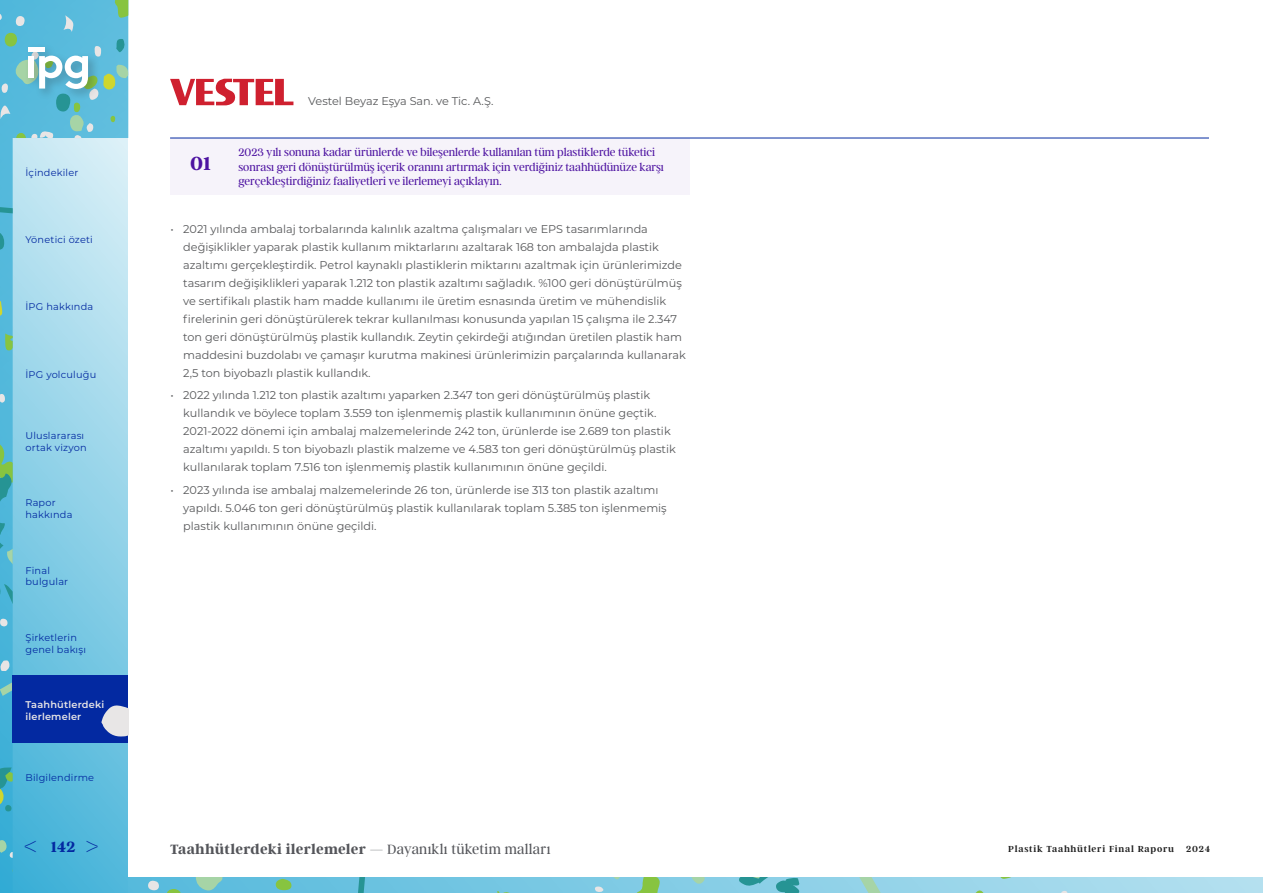
<style>
.page{position:relative;width:1263px;height:893px;background:#fff}
.page>*{position:absolute;margin:0;border:0;box-sizing:border-box;transform-origin:0 0}
.t1{font:700 21px "Argent CF";color:#4d12a1}
.t2{font:700 16.5px "Argent CF";color:#0329a1}
.t3{font:700 15px "Argent CF";letter-spacing:.01em;color:#54555a}
.t4{font:300 12px/14.4px "Argent CF";color:#4d12a1}
._35_maddeler{font:11.25px/18px "Montserrat";color:#57585a}
.t5{font:9.75px/11.7px "Montserrat";letter-spacing:.02em;color:#0329a1}
.t6{font:600 9.75px "Argent CF";letter-spacing:.08em;color:#1c1c1c}
.t7{font:600 9.75px/11.7px "Montserrat";letter-spacing:.02em;color:#e8e6e6}
.s1{font-weight:100;font-size:30px}
.s2{font-weight:300}
</style>
<div class="page">
<div style="left:230px;top:138px;width:459px;height:56px;background:#f6f3fa"></div>
<div style="left:170px;top:138px;width:62px;height:56px;background:#f6f3fa"></div>
<svg style="left:170px;top:79px;width:123px;height:26px"></svg>
<svg style="left:0;top:0;width:128px;height:194px;background:#81cbe4"></svg>
<svg style="left:114px;top:0;width:14px;height:19px"></svg>
<svg style="left:63px;top:15px;width:12px;height:17px"></svg>
<svg style="left:0;top:13px;width:2px;height:8px"></svg>
<div style="left:5px;top:33px;width:12px;height:14px;background:#87c440;border-radius:50%"></div>
<svg style="left:16px;top:16px;width:9px;height:10px"></svg>
<svg style="left:29px;top:180px;width:9px;height:8px"></svg>
<hr style="left:170px;top:138px;width:1039px;height:1px;background:#0329a1">
<svg style="left:0;top:38px;width:128px;height:132px;background:#84cada"></svg>
<svg style="left:134px;top:877px;width:1129px;height:16px;background:#8bcfe6"></svg>
<svg style="left:357px;top:877px;width:8px;height:16px"></svg>
<svg style="left:196px;top:877px;width:27px;height:15px"></svg>
<svg style="left:166px;top:889px;width:15px;height:4px"></svg>
<svg style="left:276px;top:879px;width:16px;height:11px"></svg>
<svg style="left:148px;top:880px;width:11px;height:11px"></svg>
<svg style="left:398px;top:877px;width:562px;height:16px;background:#80c9da"></svg>
<svg style="left:1000px;top:877px;width:16px;height:2px"></svg>
<svg style="left:974px;top:889px;width:11px;height:4px"></svg>
<svg style="left:1061px;top:891px;width:6px;height:2px"></svg>
<svg style="left:0;top:194px;width:134px;height:699px;background:#7fc1df"></svg>
<p class="t5" style="left:26px;top:166px;width:54px">İçindekiler</p>
<p class="t5" style="left:26px;top:234px;width:69px">Yönetici özeti</p>
<p class="t5" style="left:26px;top:301px;width:69px">İPG hakkında</p>
<p class="t5" style="left:26px;top:368px;width:72px">İPG yolculuğu</p>
<p class="t5" style="left:26px;top:429px;width:63px">Uluslararası ortak vizyon</p>
<p class="t5" style="left:26px;top:497px;width:48px">Rapor hakkında</p>
<p class="t5" style="left:26px;top:564px;width:44px">Final bulgular</p>
<p class="t5" style="left:26px;top:631px;width:62px">Şirketlerin genel bakışı</p>
<p class="t7" style="left:25px;top:698px;width:80px">Taahhütlerdeki ilerlemeler</p>
<p class="t5" style="left:26px;top:771px;width:70px">Bilgilendirme</p>
<h1 class="t1" style="left:190px;top:152px;width:22px">01</h1>
<p class="_35_maddeler" style="left:308px;top:92px;width:187px">Vestel Beyaz Eşya San. ve Tic. A.Ş.</p>
<p class="t4" style="left:238px;top:145px;width:427px">2023 yılı sonuna kadar ürünlerde ve bileşenlerde kullanılan tüm plastiklerde tüketici sonrası geri dönüştürülmüş içerik oranını artırmak için verdiğiniz taahhüdünüze karşı gerçekleştirdiğiniz faaliyetleri ve ilerlemeyi açıklayın.</p>
<p class="_35_maddeler" style="left:183px;top:220px;width:504px;text-indent:-13px">• 2021 yılında ambalaj torbalarında kalınlık azaltma çalışmaları ve EPS tasarımlarında değişiklikler yaparak plastik kullanım miktarlarını azaltarak 168 ton ambalajda plastik azaltımı gerçekleştirdik. Petrol kaynaklı plastiklerin miktarını azaltmak için ürünlerimizde tasarım değişiklikleri yaparak 1.212 ton plastik azaltımı sağladık. %100 geri dönüştürülmüş ve sertifikalı plastik ham madde kullanımı ile üretim esnasında üretim ve mühendislik firelerinin geri dönüştürülerek tekrar kullanılması konusunda yapılan 15 çalışma ile 2.347 ton geri dönüştürülmüş plastik kullandık. Zeytin çekirdeği atığından üretilen plastik ham maddesini buzdolabı ve çamaşır kurutma makinesi ürünlerimizin parçalarında kullanarak 2,5 ton biyobazlı plastik kullandık.</p>
<p class="_35_maddeler" style="left:183px;top:386px;width:494px;text-indent:-13px">• 2022 yılında 1.212 ton plastik azaltımı yaparken 2.347 ton geri dönüştürülmüş plastik kullandık ve böylece toplam 3.559 ton işlenmemiş plastik kullanımının önüne geçtik.<br>2021-2022 dönemi için ambalaj malzemelerinde 242 ton, ürünlerde ise 2.689 ton plastik azaltımı yapıldı. 5 ton biyobazlı plastik malzeme ve 4.583 ton geri dönüştürülmüş plastik kullanılarak toplam 7.516 ton işlenmemiş plastik kullanımının önüne geçildi.</p>
<p class="_35_maddeler" style="left:183px;top:480px;width:485px;text-indent:-13px">• 2023 yılında ise ambalaj malzemelerinde 26 ton, ürünlerde ise 313 ton plastik azaltımı yapıldı. 5.046 ton geri dönüştürülmüş plastik kullanılarak toplam 5.385 ton işlenmemiş plastik kullanımının önüne geçildi.</p>
<h2 class="t2" style="left:23px;top:838px;width:77px"><span class="s1">&lt;</span> 142 <span class="s1">&gt;</span></h2>
<p class="t6" style="left:1008px;top:844px;width:203px">Plastik Taahhütleri Final Raporu 2024</p>
<h3 class="t3" style="left:170px;top:841px;width:382px">Taahhütlerdeki ilerlemeler <span class="s2">— Dayanıklı tüketim malları</span></h3>
</div>
